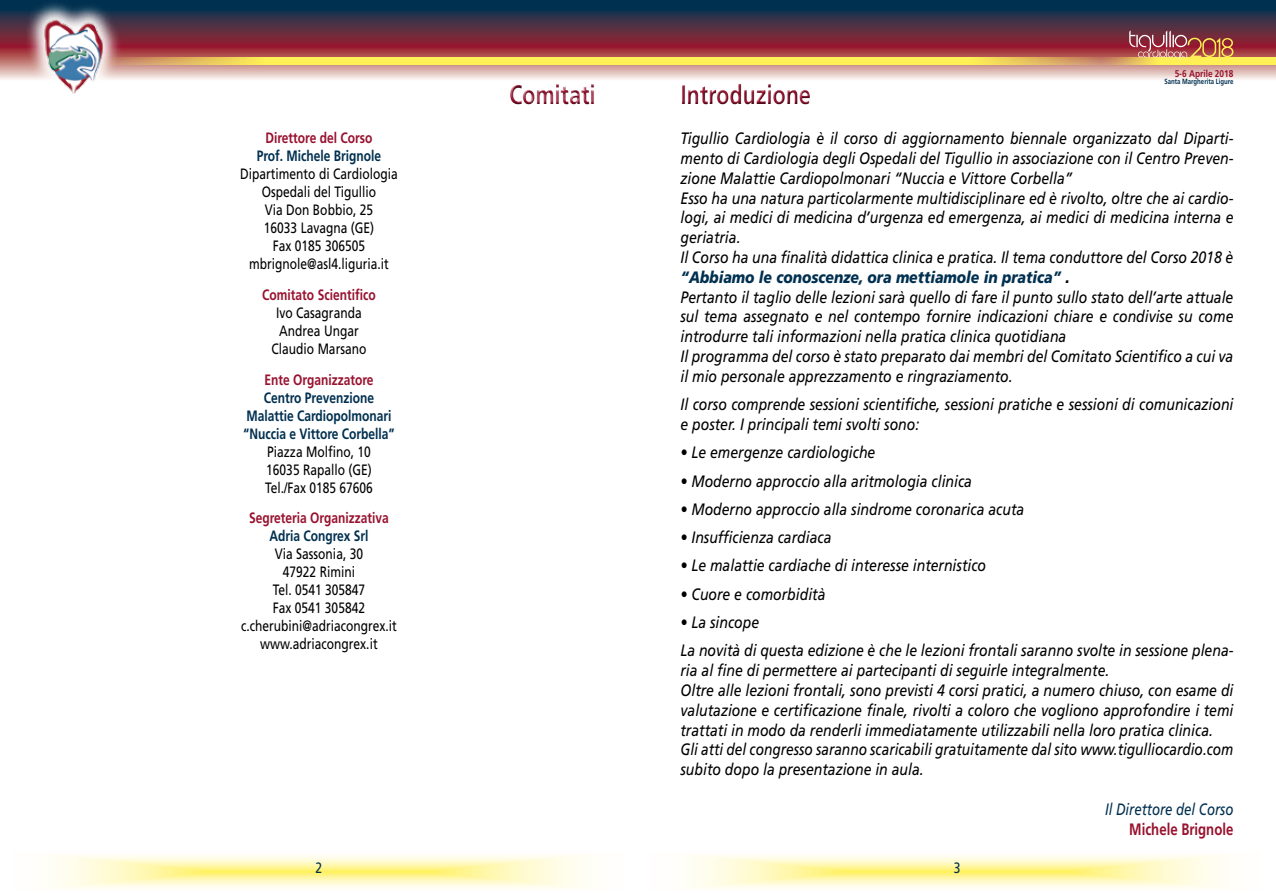
<style>
.page{position:relative;width:1276px;height:893px;background:#fff}
.page>*{position:absolute;margin:0;border:0;box-sizing:border-box;transform-origin:0 0}
.t1{font:700 27px "Frutiger LT Std";color:#98122f;scale:.8 1}
.t2{font:italic 16.5px/19.8px "Frutiger LT Std";color:#000;scale:.85 1}
.t3{font:italic 16.5px "Frutiger LT Std";color:#003050;scale:.8 1}
.t4{font:700 16.5px "Frutiger LT Std";color:#98122f;scale:.8 1}
.t5{font:15px/18px "Frutiger LT Std";color:#000;text-align:center;scale:.8 1}
.t6{font:700 15px/18px "Frutiger LT Std";color:#003050;text-align:center;scale:.8 1}
.t7{font:700 15px "Frutiger LT Std";color:#98122f;scale:.8 1}
.t8{font:15px "Frutiger LT Std";color:#003050;scale:.8 1}
.t9{font:700 9.75px "Frutiger LT Std";color:#98122f;scale:.85 1}
.t10{font:700 7.5px "Frutiger LT Std";color:#003050;scale:.81 1}
.s1{font-weight:900;color:#003050}
.s2{font-weight:900}
</style>
<div class="page">
<svg style="left:0;top:0;width:638px;height:80px;background:#75505d"></svg>
<svg style="left:638px;top:0;width:638px;height:80px;background:#73525f"></svg>
<svg style="left:1113px;top:58px;width:163px;height:7px"></svg>
<svg style="left:638px;top:58px;width:475px;height:7px;background:#f5de59"></svg>
<img style="left:25px;top:0;width:97px;height:80px">
<img style="left:43px;top:18px;width:61px;height:76px">
<svg style="left:104px;top:58px;width:534px;height:7px;background:#f6df5a"></svg>
<svg style="left:51px;top:856px;width:537px;height:33px;background:#fff9c6"></svg>
<svg style="left:689px;top:856px;width:537px;height:33px;background:#fff9c6"></svg>
<svg style="left:1129px;top:30px;width:104px;height:30px;background:#aa6555"></svg>
<div style="left:509px;top:83px;width:88px;height:23px;background:#000;opacity:.5"></div>
<div style="left:680px;top:83px;width:132px;height:23px;background:#000;opacity:.5"></div>
<p class="t7" style="left:265px;top:129px;width:135px">Direttore del Corso</p>
<p class="t6" style="left:257px;top:147px;width:157px">Prof. Michele Brignole</p>
<p class="t5" style="left:240px;top:165px;width:198px">Dipartimento di Cardiologia<br>Ospedali del Tigullio<br>Via Don Bobbio, 25<br>16033 Lavagna (GE)<br>Fax 0185 306505 mbrignole@asl4.liguria.it</p>
<p class="t7" style="left:262px;top:286px;width:143px">Comitato Scientifico</p>
<p class="t5" style="left:272px;top:304px;width:120px">Ivo Casagranda<br>Andrea Ungar<br>Claudio Marsano</p>
<p class="t7" style="left:264px;top:371px;width:138px">Ente Organizzatore</p>
<p class="t6" style="left:244px;top:388px;width:190px">Centro Prevenzione<br>Malattie Cardiopolmonari “Nuccia e Vittore Corbella”</p>
<p class="t5" style="left:265px;top:442px;width:136px;text-align:left">Piazza Molfino, 10<br>16035 Rapallo (GE)<br>Tel./Fax 0185 67606</p>
<p class="t7" style="left:249px;top:509px;width:176px">Segreteria Organizzativa</p>
<p class="t6" style="left:269px;top:527px;width:125px">Adria Congrex Srl</p>
<p class="t5" style="left:241px;top:545px;width:196px">Via Sassonia, 30<br>47922 Rimini<br>Tel. 0541 305847<br>Fax 0541 305842 c.cherubini@adriacongrex.it www.adriacongrex.it</p>
<h1 class="t1" style="left:509px;top:79px;width:110px">Comitati</h1>
<p class="t9" style="left:1174px;top:68px;width:71px">5-6 Aprile 2018</p>
<p class="t10" style="left:1164px;top:77px;width:87px">Santa Margherita Ligure</p>
<h1 class="t1" style="left:680px;top:79px;width:165px">Introduzione</h1>
<p class="t2" style="left:680px;top:129px;width:652px">Tigullio Cardiologia è il corso di aggiornamento biennale organizzato dal Diparti&shy;mento di Cardiologia degli Ospedali del Tigullio in associazione con il Centro Preven&shy;zione Malattie Cardiopolmonari “Nuccia e Vittore Corbella”<br>Esso ha una natura particolarmente multidisciplinare ed è rivolto, oltre che ai cardio&shy;logi, ai medici di medicina d’urgenza ed emergenza, ai medici di medicina interna e geriatria.<br>Il Corso ha una finalità didattica clinica e pratica. Il tema conduttore del Corso 2018 è <span class="s1">“Abbiamo le conoscenze, ora mettiamole in pratica”</span> <span class="s2">.<br></span>Pertanto il taglio delle lezioni sarà quello di fare il punto sullo stato dell’arte attuale sul tema assegnato e nel contempo fornire indicazioni chiare e condivise su come introdurre tali informazioni nella pratica clinica quotidiana<br>Il programma del corso è stato preparato dai membri del Comitato Scientifico a cui va il mio personale apprezzamento e ringraziamento.</p>
<p class="t2" style="left:680px;top:395px;width:652px">Il corso comprende sessioni scientifiche, sessioni pratiche e sessioni di comunicazioni e poster. I principali temi svolti sono:</p>
<p class="t2" style="left:680px;top:443px;width:231px">• Le emergenze cardiologiche</p>
<p class="t2" style="left:680px;top:471px;width:344px">• Moderno approccio alla aritmologia clinica</p>
<p class="t2" style="left:680px;top:499px;width:406px">• Moderno approccio alla sindrome coronarica acuta</p>
<p class="t2" style="left:680px;top:528px;width:179px">• Insufficienza cardiaca</p>
<p class="t2" style="left:680px;top:556px;width:361px">• Le malattie cardiache di interesse internistico</p>
<p class="t2" style="left:680px;top:584px;width:172px">• Cuore e comorbidità</p>
<p class="t2" style="left:680px;top:608px;width:652px;line-height:28.3px">• La sincope<br>La novità di questa edizione è che le lezioni frontali saranno svolte in sessione plena-</p>
<p class="t2" style="left:680px;top:661px;width:652px">ria al fine di permettere ai partecipanti di seguirle integralmente.<br>Oltre alle lezioni frontali, sono previsti 4 corsi pratici, a numero chiuso, con esame di valutazione e certificazione finale, rivolti a coloro che vogliono approfondire i temi trattati in modo da renderli immediatamente utilizzabili nella loro pratica clinica.<br>Gli atti del congresso saranno scaricabili gratuitamente dal sito www.tigulliocardio.com subito dopo la presentazione in aula.</p>
<p class="t3" style="left:1105px;top:799px;width:162px">Il Direttore del Corso</p>
<p class="t4" style="left:1129px;top:819px;width:132px">Michele Brignole</p>
<p class="t8" style="left:316px;top:859px;width:10px">2</p>
<p class="t8" style="left:953px;top:859px;width:10px">3</p>
</div>
